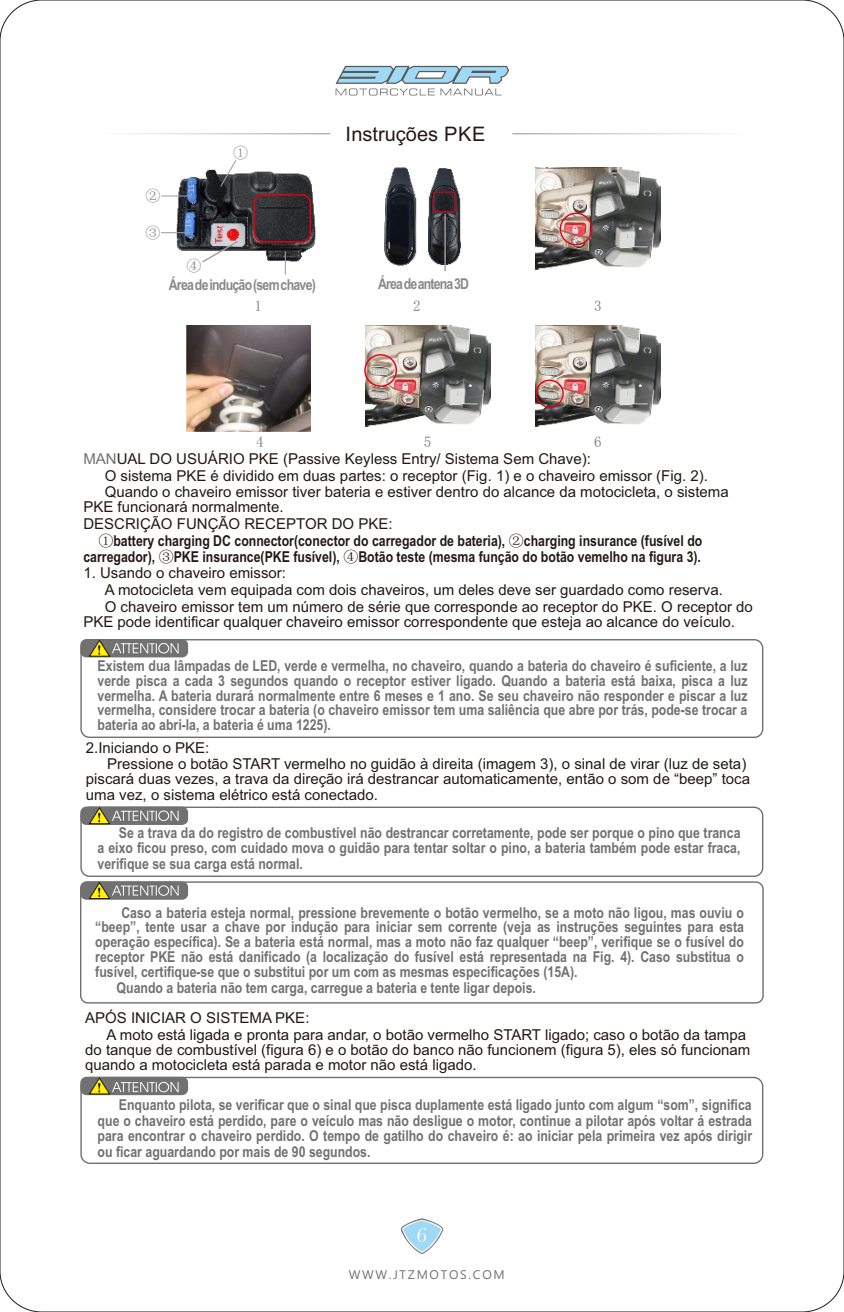
<style>
.page{position:relative;width:844px;height:1312px;background:#fff}
.page>*{position:absolute;margin:0;border:0;box-sizing:border-box;transform-origin:0 0}
.t1{font:20.75px "Bask Old Face";color:#fff}
.t2{font:20px "Arial";color:#231916}
.t3{font:700 15px/14.8px "Arial Narrow";color:#717171;text-align:justify}
.t4{font:15px/16.8px "Arial";color:#231916}
.t5{font:700 15px/15.2px "Arial Narrow";color:#231916;text-align:right}
.t6{font:700 15px "Arial Narrow";letter-spacing:-.05em;color:#898989}
.t7{font:15px "Sim Sun";color:#717171}
.t8{font:15px "Sim Sun";color:#898989}
.t9{font:15px "Sim Sun";color:#231916}
.t10{font:12.5px "Yu Gothic UI";letter-spacing:.135em;color:#717171}
.s1{color:#717171}
.s2{font-family:"Sim Sun";font-weight:400}
</style>
<div class="page">
<svg style="left:401px;top:1218px;width:42px;height:35px"></svg>
<svg style="left:335px;top:66px;width:174px;height:29px"></svg>
<svg style="left:131px;top:133px;width:588px;height:1px"></svg>
<img style="left:173px;top:169px;width:143px;height:99px">
<div style="left:254px;top:194px;width:57px;height:48px;border:1px solid #e60013;border-radius:8px"></div>
<img style="left:384px;top:167px;width:33px;height:99px">
<img style="left:428px;top:168px;width:33px;height:98px">
<hr style="left:444px;top:214px;width:1px;height:57px;background:#9f9fa0">
<div style="left:433px;top:191px;width:22px;height:21px;border:1px solid #e60013;border-radius:2px"></div>
<svg style="left:285px;top:251px;width:1px;height:23px"></svg>
<img style="left:187px;top:325px;width:123px;height:106px">
<svg style="left:219px;top:160px;width:18px;height:28px"></svg>
<hr style="left:162px;top:195px;width:30px;height:1px;background:#9f9fa0">
<svg style="left:161px;top:232px;width:28px;height:1px"></svg>
<svg style="left:201px;top:239px;width:38px;height:25px"></svg>
<div style="left:80px;top:881px;width:683px;height:122px;border:1px solid #717171;border-radius:7px"></div>
<div style="left:80px;top:639px;width:683px;height:98px;border:1px solid #717171;border-radius:8px"></div>
<div style="left:80px;top:639px;width:108px;height:18px;background:#717171;border-radius:6px"></div>
<svg style="left:89px;top:639px;width:89px;height:17px"></svg>
<div style="left:80px;top:806px;width:683px;height:70px;border:1px solid #717171;border-radius:9px"></div>
<div style="left:80px;top:806px;width:108px;height:18px;background:#717171;border-radius:6px"></div>
<svg style="left:88px;top:806px;width:90px;height:18px"></svg>
<div style="left:80px;top:881px;width:108px;height:18px;background:#717171;border-radius:6px"></div>
<svg style="left:88px;top:881px;width:90px;height:17px"></svg>
<div style="left:80px;top:1076px;width:683px;height:87px;border:1px solid #717171;border-radius:9px"></div>
<div style="left:80px;top:1076px;width:108px;height:18px;background:#717171;border-radius:6px"></div>
<svg style="left:88px;top:1076px;width:90px;height:18px"></svg>
<img style="left:535px;top:168px;width:125px;height:101px">
<div style="left:559px;top:213px;width:33px;height:32px;border:1px solid #e60013;border-radius:50%"></div>
<img style="left:365px;top:325px;width:125px;height:102px">
<div style="left:364px;top:354px;width:33px;height:33px;border:1px solid #e60013;border-radius:50%"></div>
<img style="left:535px;top:325px;width:125px;height:102px">
<div style="left:535px;top:379px;width:28px;height:28px;border:1px solid #e60013;border-radius:50%"></div>
<p class="t8" style="left:233px;top:145px;width:16px">①</p>
<h2 class="t2" style="left:345px;top:126px;width:141px">Instruções PKE</h2>
<p class="t8" style="left:145px;top:188px;width:16px">②</p>
<p class="t8" style="left:145px;top:225px;width:16px">③</p>
<p class="t8" style="left:186px;top:258px;width:16px">④</p>
<p class="t6" style="left:169px;top:279px;width:148px">Área de indução (sem chave)</p>
<p class="t6" style="left:378px;top:278px;width:92px">Área de antena 3D</p>
<p class="t7" style="left:254px;top:298px;width:9px">1</p>
<p class="t7" style="left:413px;top:297px;width:9px">2</p>
<p class="t7" style="left:594px;top:297px;width:9px">3</p>
<p class="t7" style="left:256px;top:434px;width:9px">4</p>
<p class="t7" style="left:424px;top:433px;width:9px">5</p>
<p class="t7" style="left:594px;top:434px;width:9px">6</p>
<p class="t4" style="left:105px;top:452px;width:625px;text-indent:-21px"><span class="s1">MAN</span>UAL DO USUÁRIO PKE (Passive Keyless Entry/ Sistema Sem Chave):<br>O sistema PKE é dividido em duas partes: o receptor (Fig. 1) e o chaveiro emissor (Fig. 2).<br>Quando o chaveiro emissor tiver bateria e estiver dentro do alcance da motocicleta, o sistema</p>
<p class="t4" style="left:83px;top:500px;width:310px">PKE funcionará normalmente.<br>DESCRIÇÃO FUNÇÃO RECEPTOR DO PKE:</p>
<p class="t5" style="left:83px;top:534px;width:620px"><span class="s2">①</span>battery charging DC connector(conector do carregador de bateria), <span class="s2">②</span>charging insurance (fusível do carregador), PKE insurance(PKE fusível), Botão teste (mesma função do botão vemelho na figura 3).</p>
<p class="t9" style="left:159px;top:548px;width:16px">③</p>
<p class="t9" style="left:343px;top:548px;width:16px">④</p>
<p class="t4" style="left:105px;top:566px;width:649px;text-indent:-21px">1. Usando o chaveiro emissor:<br>A motocicleta vem equipada com dois chaveiros, um deles deve ser guardado como reserva.<br>O chaveiro emissor tem um número de série que corresponde ao receptor do PKE. O receptor do</p>
<p class="t4" style="left:83px;top:614px;width:653px">PKE pode identificar qualquer chaveiro emissor correspondente que esteja ao alcance do veículo.</p>
<p class="t3" style="left:98px;top:659px;width:651px">Existem dua lâmpadas de LED, verde e vermelha, no chaveiro, quando a bateria do chaveiro é suficiente, a luz verde pisca a cada 3 segundos quando o receptor estiver ligado. Quando a bateria está baixa, pisca a luz vermelha. A bateria durará normalmente entre 6 meses e 1 ano. Se seu chaveiro não responder e piscar a luz vermelha, considere trocar a bateria (o chaveiro emissor tem uma saliência que abre por trás, pode-se trocar a bateria ao abri-la, a bateria é uma 1225).</p>
<p class="t4" style="left:107px;top:740px;width:640px;text-indent:-21px">2.Iniciando o PKE:<br>Pressione o botão START vermelho no guidão à direita (imagem 3), o sinal de virar (luz de seta)</p>
<p class="t4" style="left:86px;top:772px;width:665px;line-height:15px">piscará duas vezes, a trava da direção irá destrancar automaticamente, então o som de “beep” toca uma vez, o sistema elétrico está conectado.</p>
<p class="t3" style="left:98px;top:826px;width:644px;text-indent:21px">Se a trava da do registro de combustível não destrancar corretamente, pode ser porque o pino que tranca a eixo ficou preso, com cuidado mova o guidão para tentar soltar o pino, a bateria também pode estar fraca, verifique se sua carga está normal.</p>
<p class="t3" style="left:95px;top:906px;width:650px;text-indent:26px">Caso a bateria esteja normal, pressione brevemente o botão vermelho, se a moto não ligou, mas ouviu o “beep”, tente usar a chave por indução para iniciar sem corrente (veja as instruções seguintes para esta operação específica). Se a bateria está normal, mas a moto não faz qualquer “beep”, verifique se o fusível do receptor PKE não está danificado (a localização do fusível está representada na Fig. 4). Caso substitua o fusível, certifique-se que o substitui por um com as mesmas especificações (15A).</p>
<p class="t3" style="left:116px;top:981px;width:421px">Quando a bateria não tem carga, carregue a bateria e tente ligar depois.</p>
<p class="t4" style="left:106px;top:1010px;width:641px;text-indent:-21px">APÓS INICIAR O SISTEMA PKE:<br>A moto está ligada e pronta para andar, o botão vermelho START ligado; caso o botão da tampa</p>
<p class="t4" style="left:85px;top:1043px;width:666px;line-height:15px">do tanque de combustível (figura 6) e o botão do banco não funcionem (figura 5), eles só funcionam quando a motocicleta está parada e motor não está ligado.</p>
<p class="t3" style="left:98px;top:1098px;width:656px;line-height:15.5px;text-indent:21px">Enquanto pilota, se verificar que o sinal que pisca duplamente está ligado junto com algum “som”, significa que o chaveiro está perdido, pare o veículo mas não desligue o motor, continue a pilotar após voltar á estrada para encontrar o chaveiro perdido. O tempo de gatilho do chaveiro é: ao iniciar pela primeira vez após dirigir ou ficar aguardando por mais de 90 segundos.</p>
<h1 class="t1" style="left:417px;top:1227px;width:12px">6</h1>
<p class="t10" style="left:348px;top:1269px;width:157px">WWW.JTZMOTOS.COM</p>
</div>
